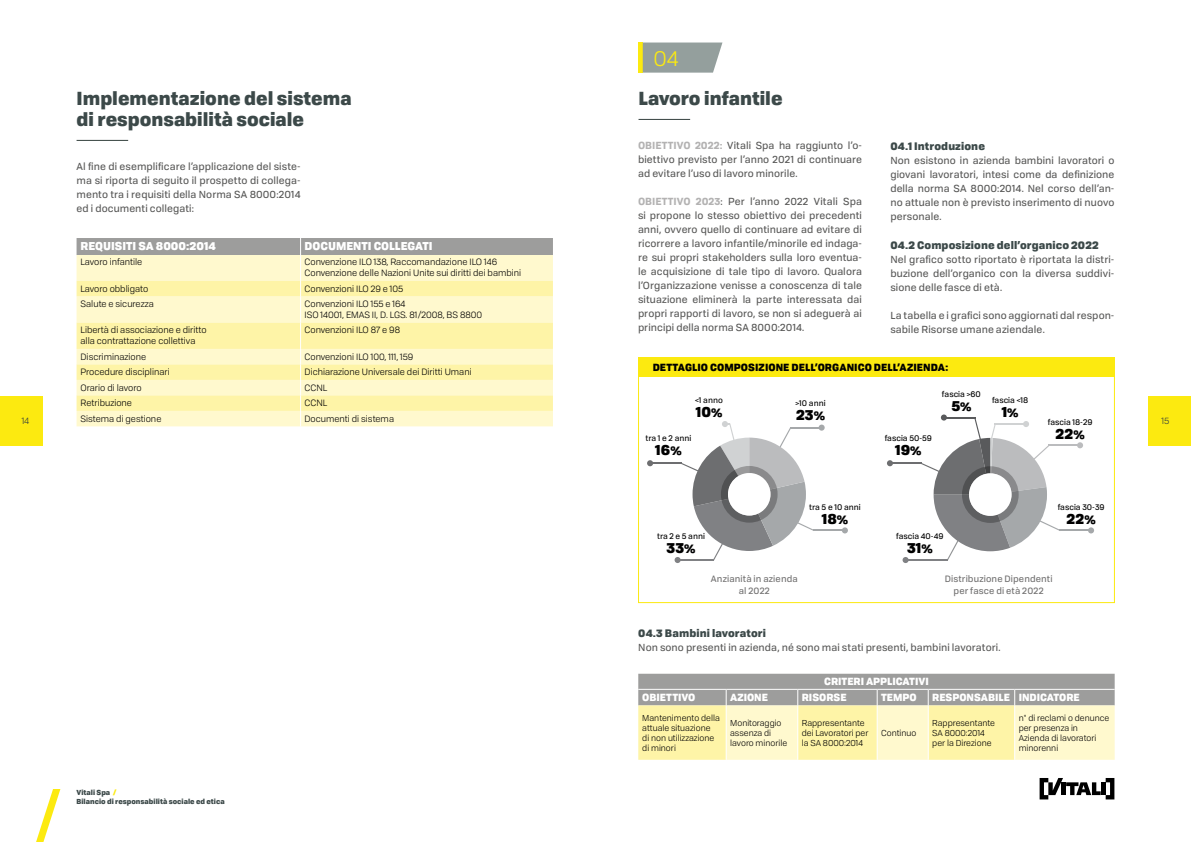
<style>
.page{position:relative;width:1191px;height:842px;background:#fff}
.page>*{position:absolute;margin:0;border:0;box-sizing:border-box;transform-origin:0 0}
.t1{font:21px "Tofino Personal";color:#fcea10}
.t2{font:900 18.2px/21px "Tofino Personal";color:#3c4949}
.t3{font:900 14px "Tofino";color:#000}
.t4{font:900 11px "Tofino";color:#fff}
.t5{font:900 10.5px "Tofino";letter-spacing:.005em;color:#3c4949}
.t6{font:10px/14px "Tofino";letter-spacing:.005em;color:#575756;text-align:justify}
.t7{font:900 10px "Tofino";color:#fff}
.t8{font:900 10px "Tofino Personal";letter-spacing:.005em;color:#000}
.t9{font:9px/10.8px "Tofino Personal";color:#000}
.t10{font:9px/12px "Tofino";letter-spacing:.015em;color:#706f6f;text-align:center}
.t11{font:9px "Tofino";color:#35413e}
.t12{font:8.5px/10.2px "Tofino Personal";color:#000}
.t13{font:8px "Tofino";color:#000}
.t14{font:900 7px/9px "Tofino Personal";color:#3c4949}
.s1{font-weight:700;color:#b3b2b2}
.s2{font-size:12px}
.s3{color:#fcea10}
</style>
<div class="page">
<svg style="left:77px;top:238px;width:476px;height:188px;background:#f5eeba"></svg>
<hr style="left:77px;top:140px;width:51px;height:1px;background:#35413e">
<hr style="left:638px;top:119px;width:52px;height:1px;background:#35413e">
<div style="left:638px;top:43px;width:5px;height:30px;background:#fcea10"></div>
<svg style="left:643px;top:43px;width:79px;height:30px;background:#9ba5a3"></svg>
<svg style="left:638px;top:674px;width:476px;height:86px;background:#dbd6af"></svg>
<hr style="left:638px;top:689px;width:88px;height:1px;background:#fff">
<hr style="left:726px;top:689px;width:71px;height:1px;background:#fff">
<hr style="left:797px;top:689px;width:80px;height:1px;background:#fff">
<hr style="left:877px;top:689px;width:51px;height:1px;background:#fff">
<hr style="left:928px;top:689px;width:86px;height:1px;background:#fff">
<hr style="left:1014px;top:689px;width:100px;height:1px;background:#fff">
<hr style="left:725px;top:705px;width:1px;height:55px;background:#fff">
<hr style="left:797px;top:705px;width:1px;height:55px;background:#fff">
<hr style="left:876px;top:705px;width:1px;height:55px;background:#fff">
<hr style="left:927px;top:705px;width:1px;height:55px;background:#fff">
<hr style="left:1014px;top:705px;width:1px;height:55px;background:#fff">
<div style="left:638px;top:357px;width:477px;height:20px;background:#fcea10"></div>
<hr style="left:907px;top:559px;width:40px;height:2px;background:#808184">
<svg style="left:902px;top:557px;width:6px;height:6px"></svg>
<hr style="left:1048px;top:445px;width:32px;height:1px;background:#bbbcbe">
<svg style="left:1077px;top:442px;width:6px;height:6px"></svg>
<hr style="left:890px;top:463px;width:31px;height:1px;background:#6d6e70">
<svg style="left:887px;top:460px;width:6px;height:6px"></svg>
<hr style="left:650px;top:463px;width:31px;height:1px;background:#6d6e70">
<svg style="left:647px;top:460px;width:6px;height:6px"></svg>
<div style="left:941px;top:414px;width:6px;height:7px;background:#595a5c;border-radius:50%"></div>
<hr style="left:1059px;top:530px;width:32px;height:1px;background:#a5a8aa">
<svg style="left:1088px;top:527px;width:6px;height:6px"></svg>
<hr style="left:813px;top:530px;width:32px;height:1px;background:#a5a8aa">
<svg style="left:842px;top:527px;width:6px;height:6px"></svg>
<svg style="left:920px;top:417px;width:140px;height:144px"></svg>
<svg style="left:674px;top:421px;width:150px;height:142px"></svg>
<svg style="left:721px;top:466px;width:56px;height:57px"></svg>
<div style="left:728px;top:473px;width:42px;height:42px;background:#fff;border-radius:50%"></div>
<svg style="left:962px;top:466px;width:56px;height:57px"></svg>
<div style="left:969px;top:473px;width:42px;height:43px;background:#fff;border-radius:50%"></div>
<div style="left:638px;top:357px;width:477px;height:246px;border:1px solid #fcea10"></div>
<div style="left:1148px;top:396px;width:43px;height:50px;background:#fcea10"></div>
<div style="left:0;top:396px;width:43px;height:50px;background:#fcea10"></div>
<svg style="left:1039px;top:778px;width:75px;height:21px"></svg>
<svg style="left:36px;top:790px;width:24px;height:52px"></svg>
<h1 class="t1" style="left:653px;top:43px;width:26px">04</h1>
<h2 class="t2" style="left:77px;top:86px;width:276px">Implementazione del sistema di responsabilità sociale</h2>
<h2 class="t2" style="left:638px;top:86px;width:146px">Lavoro infantile</h2>
<p class="t6" style="left:638px;top:138px;width:225px"><span class="s1">OBIETTIVO 2022:</span> Vitali Spa ha raggiunto l’o&shy;biettivo previsto per l’anno 2021 di continuare ad evitare l’uso di lavoro minorile.</p>
<p class="t6" style="left:638px;top:194px;width:225px"><span class="s1">OBIETTIVO 2023</span>: Per l’anno 2022 Vitali Spa si propone lo stesso obiettivo dei precedenti anni, ovvero quello di continuare ad evitare di ricorrere a lavoro infantile/minorile ed indaga&shy;re sui propri stakeholders sulla loro eventua&shy;le acquisizione di tale tipo di lavoro. Qualora l’Organizzazione venisse a conoscenza di tale situazione eliminerà la parte interessata dai propri rapporti di lavoro, se non si adeguerà ai principi della norma SA 8000:2014.</p>
<p class="t5" style="left:890px;top:137px;width:96px">04.1 Introduzione</p>
<p class="t6" style="left:890px;top:152px;width:225px">Non esistono in azienda bambini lavoratori o giovani lavoratori, intesi come da definizione della norma SA 8000:2014. Nel corso dell’an&shy;no attuale non è previsto inserimento di nuovo personale.</p>
<p class="t5" style="left:890px;top:236px;width:210px">04.2 Composizione dell’organico 2022</p>
<p class="t6" style="left:890px;top:251px;width:225px">Nel grafico sotto riportato è riportata la distri&shy;buzione dell’organico con la diversa suddivi&shy;sione delle fasce di età.</p>
<p class="t6" style="left:890px;top:307px;width:225px">La tabella e i grafici sono aggiornati dal respon&shy;sabile Risorse umane aziendale.</p>
<p class="t6" style="left:77px;top:159px;width:225px">Al fine di esemplificare l’applicazione del siste&shy;ma si riporta di seguito il prospetto di collega&shy;mento tra i requisiti della Norma SA 8000:2014 ed i documenti collegati:</p>
<p class="t4" style="left:81px;top:237px;width:137px">REQUISITI SA 8000:2014</p>
<p class="t4" style="left:304px;top:237px;width:129px">DOCUMENTI COLLEGATI</p>
<p class="t9" style="left:81px;top:256px;width:63px">Lavoro infantile</p>
<p class="t9" style="left:304px;top:256px;width:218px">Convenzione ILO 138, Raccomandazione ILO 146<br>Convenzione delle Nazioni Unite sui diritti dei bambini</p>
<p class="t9" style="left:81px;top:282px;width:69px">Lavoro obbligato</p>
<p class="t9" style="left:304px;top:282px;width:100px">Convenzioni ILO 29 e 105</p>
<p class="t9" style="left:81px;top:298px;width:75px">Salute e sicurezza</p>
<p class="t9" style="left:304px;top:298px;width:179px">Convenzioni ILO 155 e 164<br>ISO 14001, EMAS II, D. LGS. 81/2008, BS 8800</p>
<p class="t9" style="left:81px;top:324px;width:127px">Libertà di associazione e diritto alla contrattazione collettiva</p>
<p class="t9" style="left:304px;top:324px;width:97px">Convenzioni ILO 87 e 98</p>
<p class="t9" style="left:81px;top:350px;width:67px">Discriminazione</p>
<p class="t9" style="left:304px;top:350px;width:110px">Convenzioni ILO 100, 111, 159</p>
<p class="t9" style="left:81px;top:366px;width:91px">Procedure disciplinari</p>
<p class="t9" style="left:304px;top:366px;width:169px">Dichiarazione Universale dei Diritti Umani</p>
<p class="t9" style="left:81px;top:381px;width:63px">Orario di lavoro</p>
<p class="t9" style="left:304px;top:381px;width:24px">CCNL</p>
<p class="t9" style="left:81px;top:397px;width:53px">Retribuzione</p>
<p class="t9" style="left:304px;top:397px;width:24px">CCNL</p>
<p class="t9" style="left:81px;top:412px;width:82px">Sistema di gestione</p>
<p class="t9" style="left:304px;top:412px;width:91px">Documenti di sistema</p>
<p class="t8" style="left:652px;top:359px;width:297px">DETTAGLIO COMPOSIZIONE DELL’ORGANICO DELL’AZIENDA:</p>
<p class="t13" style="left:942px;top:388px;width:40px">fascia &gt;60</p>
<h3 class="t3" style="left:951px;top:393px;width:22px">5<span class="s2">%</span></h3>
<p class="t13" style="left:992px;top:394px;width:38px">fascia &lt;18</p>
<h3 class="t3" style="left:1001px;top:400px;width:18px">1<span class="s2">%</span></h3>
<p class="t13" style="left:695px;top:394px;width:29px">&lt;1 anno</p>
<h3 class="t3" style="left:695px;top:400px;width:28px">10<span class="s2">%</span></h3>
<p class="t13" style="left:795px;top:397px;width:32px">&gt;10 anni</p>
<h3 class="t3" style="left:796px;top:403px;width:30px">23<span class="s2">%</span></h3>
<p class="t11" style="left:22px;top:415px;width:9px">14</p>
<p class="t11" style="left:1161px;top:415px;width:9px">15</p>
<p class="t13" style="left:1047px;top:416px;width:46px">fascia 18-29</p>
<p class="t13" style="left:645px;top:432px;width:47px">tra 1 e 2 anni</p>
<h3 class="t3" style="left:655px;top:438px;width:28px">16<span class="s2">%</span></h3>
<p class="t13" style="left:657px;top:530px;width:49px">tra 2 e 5 anni</p>
<h3 class="t3" style="left:666px;top:536px;width:30px">33<span class="s2">%</span></h3>
<p class="t13" style="left:809px;top:501px;width:53px">tra 5 e 10 anni</p>
<h3 class="t3" style="left:821px;top:507px;width:28px">18<span class="s2">%</span></h3>
<p class="t13" style="left:884px;top:432px;width:49px">fascia 50-59</p>
<h3 class="t3" style="left:1055px;top:422px;width:31px">22<span class="s2">%</span></h3>
<h3 class="t3" style="left:895px;top:438px;width:28px">19<span class="s2">%</span></h3>
<p class="t13" style="left:896px;top:530px;width:49px">fascia 40-49</p>
<h3 class="t3" style="left:907px;top:536px;width:27px">31<span class="s2">%</span></h3>
<p class="t13" style="left:1057px;top:501px;width:48px">fascia 30-39</p>
<h3 class="t3" style="left:1066px;top:507px;width:31px">22<span class="s2">%</span></h3>
<p class="t10" style="left:711px;top:572px;width:88px">Anzianità in azienda al 2022</p>
<p class="t10" style="left:944px;top:572px;width:109px">Distribuzione Dipendenti per fasce di età 2022</p>
<p class="t14" style="left:77px;top:787px;width:150px">Vitali Spa <span class="s3">/<br></span>Bilancio di responsabilità sociale ed etica</p>
<p class="t5" style="left:638px;top:624px;width:129px">04.3 Bambini lavoratori</p>
<p class="t6" style="left:638px;top:640px;width:364px">Non sono presenti in azienda, né sono mai stati presenti, bambini lavoratori.</p>
<p class="t7" style="left:824px;top:673px;width:106px">CRITERI APPLICATIVI</p>
<p class="t7" style="left:642px;top:689px;width:55px">OBIETTIVO</p>
<p class="t7" style="left:730px;top:689px;width:39px">AZIONE</p>
<p class="t7" style="left:801px;top:689px;width:46px">RISORSE</p>
<p class="t7" style="left:881px;top:689px;width:37px">TEMPO</p>
<p class="t7" style="left:932px;top:689px;width:149px">RESPONSABILE INDICATORE</p>
<p class="t12" style="left:642px;top:712px;width:79px">Mantenimento della attuale situazione<br>di non utilizzazione di minori</p>
<p class="t12" style="left:730px;top:717px;width:59px">Monitoraggio assenza di lavoro minorile</p>
<p class="t12" style="left:801px;top:717px;width:68px">Rappresentante dei Lavoratori per la SA 8000:2014</p>
<p class="t12" style="left:881px;top:727px;width:37px">Continuo</p>
<p class="t12" style="left:932px;top:717px;width:64px">Rappresentante<br>SA 8000:2014 per la Direzione</p>
<p class="t12" style="left:1018px;top:712px;width:92px">n° di reclami o denunce per presenza in<br>Azienda di lavoratori minorenni</p>
</div>
